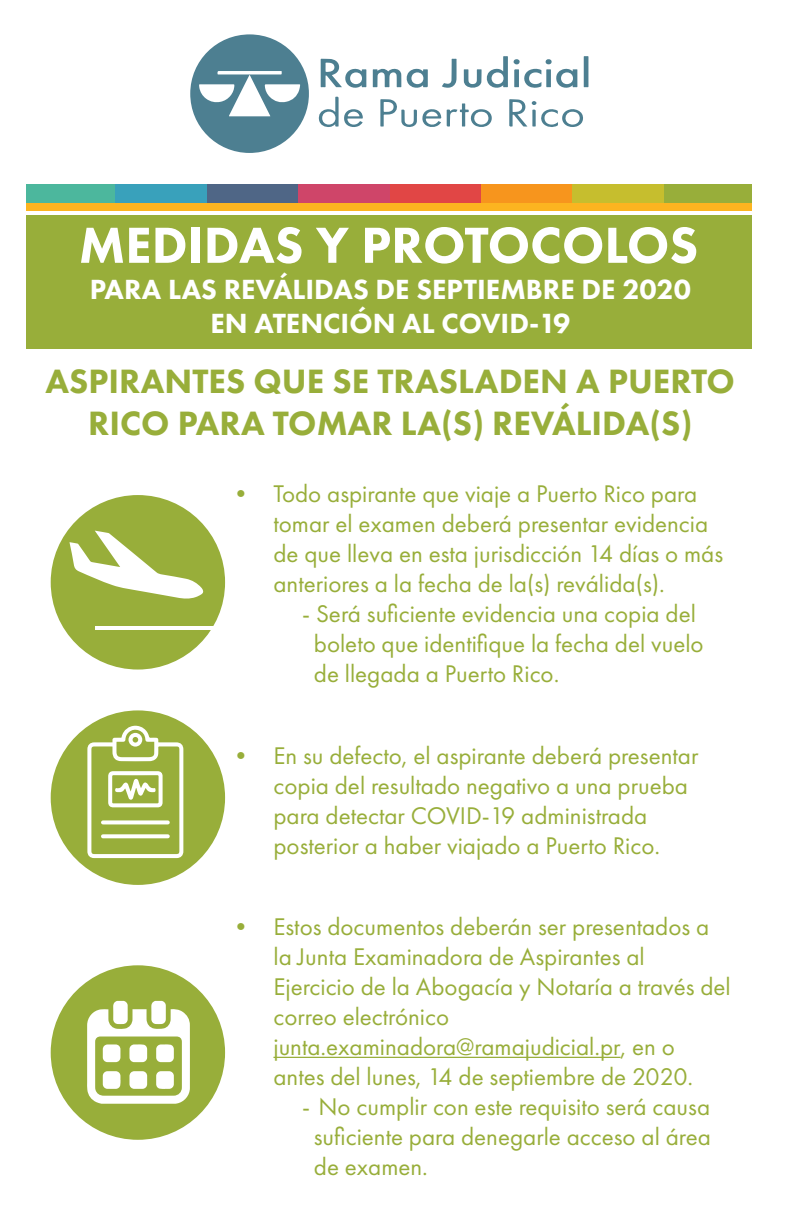
<style>
.page{position:relative;width:785px;height:1220px;background:#fff}
.page>*{position:absolute;margin:0;border:0;box-sizing:border-box;transform-origin:0 0}
.t1{font:800 52.5px "Futura PT";color:#fff}
.t2{font:800 35px/42px "Futura PT";color:#98ae3a;text-align:center}
.t3{font:800 28.75px/34.5px "Futura PT";color:#fff;text-align:center}
.t4{font:25px/30px "Futura PT";color:#98ae3a}
</style>
<div class="page">
<svg style="left:190px;top:34px;width:119px;height:119px"></svg>
<svg style="left:373px;top:68px;width:55px;height:20px"></svg>
<svg style="left:321px;top:59px;width:45px;height:29px"></svg>
<svg style="left:442px;top:59px;width:15px;height:29px"></svg>
<svg style="left:318px;top:97px;width:45px;height:30px"></svg>
<svg style="left:584px;top:56px;width:4px;height:31px"></svg>
<svg style="left:380px;top:99px;width:61px;height:28px"></svg>
<svg style="left:447px;top:103px;width:45px;height:24px"></svg>
<svg style="left:464px;top:56px;width:113px;height:32px"></svg>
<svg style="left:509px;top:99px;width:74px;height:28px"></svg>
<div style="left:663px;top:184px;width:89px;height:21px;background:#98ae3a"></div>
<div style="left:572px;top:184px;width:91px;height:21px;background:#c6be2e"></div>
<div style="left:481px;top:184px;width:91px;height:21px;background:#f7951d"></div>
<div style="left:389px;top:184px;width:92px;height:21px;background:#e14645"></div>
<div style="left:298px;top:184px;width:91px;height:21px;background:#cf4569"></div>
<div style="left:207px;top:184px;width:91px;height:21px;background:#4f6686"></div>
<div style="left:115px;top:184px;width:92px;height:21px;background:#39a1bb"></div>
<div style="left:26px;top:184px;width:89px;height:21px;background:#4cb79d"></div>
<div style="left:26px;top:202px;width:726px;height:8px;background:#fcb420"></div>
<div style="left:26px;top:215px;width:726px;height:133px;background:#98ae3a"></div>
<hr style="left:273px;top:1056px;width:348px;height:1px;background:#98ae3a">
<div style="left:51px;top:495px;width:174px;height:174px;background:#98ae3a;border-radius:50%"></div>
<div style="left:51px;top:710px;width:174px;height:174px;background:#98ae3a;border-radius:50%"></div>
<svg style="left:70px;top:530px;width:134px;height:69px"></svg>
<hr style="left:95px;top:626px;width:123px;height:4px;background:#fff">
<svg style="left:87px;top:725px;width:96px;height:133px"></svg>
<div style="left:51px;top:965px;width:174px;height:174px;background:#98ae3a;border-radius:50%"></div>
<svg style="left:87px;top:1000px;width:103px;height:103px"></svg>
<h1 class="t1" style="left:79px;top:212px;width:621px">MEDIDAS Y PROTOCOLOS</h1>
<p class="t3" style="left:90px;top:271px;width:603px">PARA LAS REVÁLIDAS DE SEPTIEMBRE DE 2020<br>EN ATENCIÓN AL COVID-19</p>
<h2 class="t2" style="left:46px;top:359px;width:691px">ASPIRANTES QUE SE TRASLADEN A PUERTO<br>RICO PARA TOMAR LA(S) REVÁLIDA(S)</h2>
<p class="t4" style="left:273px;top:478px;width:451px;text-indent:-45px">• Todo aspirante que viaje a Puerto Rico para tomar el examen deberá presentar evidencia de que lleva en esta jurisdicción 14 días o más anteriores a la fecha de la(s) reválida(s).</p>
<p class="t4" style="left:314px;top:598px;width:391px;text-indent:-12px">- Será suficiente evidencia una copia del boleto que identifique la fecha del vuelo de llegada a Puerto Rico.</p>
<p class="t4" style="left:273px;top:740px;width:426px;text-indent:-45px">• En su defecto, el aspirante deberá presentar copia del resultado negativo a una prueba para detectar COVID-19 administrada posterior a haber viajado a Puerto Rico.</p>
<p class="t4" style="left:273px;top:911px;width:459px;text-indent:-45px">• Estos documentos deberán ser presentados a la Junta Examinadora de Aspirantes al Ejercicio de la Abogacía y Notaría a través del correo electrónico junta.examinadora@ramajudicial.pr, en o antes del lunes, 14 de septiembre de 2020.</p>
<p class="t4" style="left:314px;top:1091px;width:399px;text-align:justify;text-indent:-12px">- No cumplir con este requisito será causa suficiente para denegarle acceso al área de examen.</p>
</div>
